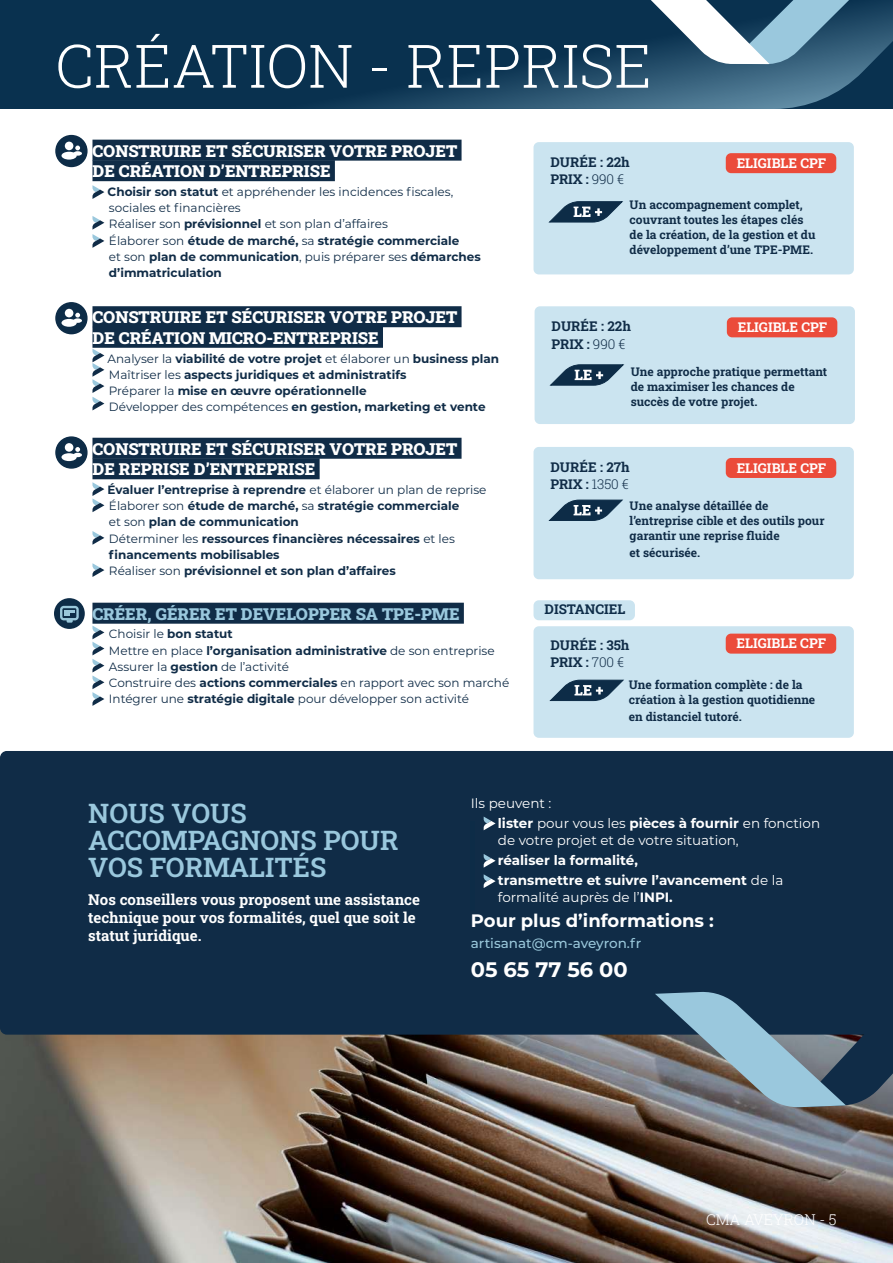
<style>
.page{position:relative;width:893px;height:1263px;background:#fff}
.page>*{position:absolute;margin:0;border:0;box-sizing:border-box;transform-origin:0 0}
.t1{font:300 60px "Roboto Slab";color:#fff}
.t2{font:600 27px/27px "Roboto Slab";color:#9ac8dd}
.t3{font:700 21px "Montserrat";color:#fff}
.t4{font:700 18px "Montserrat";color:#fff}
.t5{font:900 16.5px/20.5px "Roboto Slab";color:#fff}
.t6{font:900 16.5px "Roboto Slab";color:#9ac8dd}
.t7{font:700 15px/18px "Roboto Slab";color:#fff}
.t8{font:300 15px "Roboto Slab";color:#fff}
.t9{font:13.5px/16.2px "Montserrat";color:#fff}
.t10{font:700 13.5px/16.2px "Montserrat";color:#fff}
.t11{font:700 13.5px/17.1px "Roboto Slab";color:#102c47}
.t12{font:700 13.5px "Roboto Slab";color:#fff}
.t13{font:500 13.5px "Montserrat";color:#9ac8db}
.t14{font:700 13.5px "Roboto Slab";color:#0e2c48}
.t15{font:12px/16.2px "Montserrat";color:#102c47}
.t16{font:700 12px/16.2px "Montserrat";color:#102c47}
.t17{font:700 12px/15px "Roboto Slab";color:#102c47}
.s1{font-weight:700}
.s2{font-weight:400}
.s3{font-weight:300}
</style>
<div class="page">
<img style="left:0;top:1035px;width:893px;height:228px">
<div style="left:0;top:0;width:893px;height:109px;background:#09314f"></div>
<svg style="left:340px;top:3px;width:553px;height:106px"></svg>
<svg style="left:617px;top:0;width:235px;height:64px"></svg>
<div style="left:0;top:751px;width:893px;height:284px;background:#102c47"></div>
<div style="left:92px;top:140px;width:370px;height:21px;background:#102c47"></div>
<div style="left:92px;top:160px;width:243px;height:21px;background:#102c47"></div>
<svg style="left:92px;top:185px;width:12px;height:14px"></svg>
<div style="left:533px;top:142px;width:321px;height:132px;background:#cbe4f0;border-radius:5px"></div>
<svg style="left:550px;top:202px;width:72px;height:20px"></svg>
<svg style="left:92px;top:216px;width:12px;height:32px"></svg>
<div style="left:726px;top:153px;width:110px;height:20px;background:#eb4b3a;border-radius:5px"></div>
<div style="left:56px;top:136px;width:31px;height:30px;background:#0d2c47;border-radius:50%"></div>
<div style="left:55px;top:135px;width:33px;height:32px;border:2px solid #0d2c47;border-radius:50%"></div>
<div style="left:61px;top:152px;width:16px;height:8px;background:#fff;border-radius:50%"></div>
<div style="left:65px;top:142px;width:8px;height:8px;background:#fff;border-radius:50%"></div>
<div style="left:73px;top:151px;width:9px;height:5px;background:#fff;border-radius:50%"></div>
<svg style="left:75px;top:146px;width:5px;height:4px"></svg>
<div style="left:92px;top:306px;width:370px;height:21px;background:#102c47"></div>
<div style="left:92px;top:327px;width:291px;height:21px;background:#102c47"></div>
<div style="left:535px;top:306px;width:320px;height:118px;background:#cbe4f0;border-radius:5px"></div>
<svg style="left:551px;top:365px;width:72px;height:20px"></svg>
<div style="left:727px;top:317px;width:110px;height:20px;background:#eb4b3a;border-radius:5px"></div>
<svg style="left:92px;top:349px;width:12px;height:61px"></svg>
<div style="left:56px;top:303px;width:31px;height:31px;background:#0d2c47;border-radius:50%"></div>
<div style="left:55px;top:302px;width:33px;height:32px;border:2px solid #0d2c47;border-radius:50%"></div>
<div style="left:61px;top:319px;width:16px;height:8px;background:#fff;border-radius:50%"></div>
<div style="left:65px;top:309px;width:8px;height:8px;background:#fff;border-radius:50%"></div>
<div style="left:73px;top:318px;width:9px;height:5px;background:#fff;border-radius:50%"></div>
<svg style="left:75px;top:313px;width:5px;height:5px"></svg>
<div style="left:92px;top:438px;width:370px;height:21px;background:#102c47"></div>
<div style="left:92px;top:458px;width:228px;height:21px;background:#102c47"></div>
<svg style="left:92px;top:482px;width:12px;height:30px"></svg>
<svg style="left:92px;top:531px;width:12px;height:14px"></svg>
<svg style="left:92px;top:563px;width:12px;height:14px"></svg>
<div style="left:533px;top:447px;width:321px;height:132px;background:#cbe4f0;border-radius:5px"></div>
<svg style="left:550px;top:500px;width:72px;height:20px"></svg>
<div style="left:726px;top:458px;width:110px;height:20px;background:#eb4b3a;border-radius:5px"></div>
<div style="left:56px;top:437px;width:31px;height:31px;background:#0d2c47;border-radius:50%"></div>
<div style="left:55px;top:436px;width:33px;height:33px;border:2px solid #0d2c47;border-radius:50%"></div>
<div style="left:61px;top:453px;width:16px;height:8px;background:#fff;border-radius:50%"></div>
<div style="left:65px;top:443px;width:8px;height:9px;background:#fff;border-radius:50%"></div>
<svg style="left:73px;top:447px;width:9px;height:10px"></svg>
<div style="left:92px;top:603px;width:372px;height:21px;background:#102c47"></div>
<div style="left:533px;top:626px;width:321px;height:112px;background:#cbe4f0;border-radius:5px"></div>
<svg style="left:92px;top:626px;width:12px;height:80px"></svg>
<div style="left:533px;top:600px;width:102px;height:20px;background:#cbe4f0;border-radius:5px"></div>
<svg style="left:550px;top:680px;width:73px;height:20px"></svg>
<div style="left:54px;top:598px;width:31px;height:31px;background:#0d2c47;border-radius:50%"></div>
<svg style="left:60px;top:606px;width:19px;height:17px"></svg>
<svg style="left:655px;top:980px;width:238px;height:127px;background:#526a7c"></svg>
<svg style="left:484px;top:816px;width:12px;height:14px"></svg>
<svg style="left:484px;top:854px;width:12px;height:14px"></svg>
<svg style="left:484px;top:874px;width:12px;height:14px"></svg>
<hr style="left:471px;top:821px;width:4px;height:89px;background:#0d2c47">
<div style="left:726px;top:634px;width:110px;height:20px;background:#eb4b3a;border-radius:5px"></div>
<h1 class="t1" style="left:55px;top:25px;width:598px">CRÉATION - REPRISE</h1>
<h3 class="t5" style="left:92px;top:140px;width:366px">CONSTRUIRE ET SÉCURISER VOTRE PROJET<br>DE CRÉATION D’ENTREPRISE</h3>
<p class="t15" style="left:108px;top:183px;width:375px"><span class="s1">Choisir son statut</span> et appréhender les incidences fiscales, sociales et financières<br>Réaliser son <span class="s1">prévisionnel</span> et son plan d’affaires<br>Élaborer son <span class="s1">étude de marché,</span> sa <span class="s1">stratégie commerciale<br></span>et son <span class="s1">plan de communication</span>, puis préparer ses <span class="s1">démarches d’immatriculation</span></p>
<h3 class="t5" style="left:92px;top:307px;width:366px">CONSTRUIRE ET SÉCURISER VOTRE PROJET<br>DE CRÉATION MICRO-ENTREPRISE</h3>
<p class="t16" style="left:108px;top:350px;width:393px"><span class="s2">Analyser la</span> viabilité de votre projet <span class="s2">et élaborer un</span> business plan <span class="s2">Maîtriser les</span> aspects juridiques et administratifs<br><span class="s2">Préparer la</span> mise en œuvre opérationnelle<br><span class="s2">Développer des compétences</span> en gestion, marketing et vente</p>
<h3 class="t5" style="left:92px;top:438px;width:366px">CONSTRUIRE ET SÉCURISER VOTRE PROJET<br>DE REPRISE D’ENTREPRISE</h3>
<p class="t16" style="left:108px;top:481px;width:380px">Évaluer l’entreprise à reprendre <span class="s2">et élaborer un plan de reprise Élaborer son</span> étude de marché, <span class="s2">sa</span> stratégie commerciale<br><span class="s2">et son</span> plan de communication<br><span class="s2">Déterminer les</span> ressources financières nécessaires <span class="s2">et les </span>financements mobilisables<br><span class="s2">Réaliser son</span> prévisionnel et son plan d’affaires</p>
<p class="t11" style="left:550px;top:153px;width:81px">DURÉE : 22h<br>PRIX : <span class="s3">990 €</span></p>
<p class="t12" style="left:737px;top:154px;width:91px">ELIGIBLE CPF</p>
<p class="t17" style="left:630px;top:197px;width:187px">Un accompagnement complet, couvrant toutes les étapes clés de la création, de la gestion et du développement d’une TPE-PME.</p>
<p class="t11" style="left:552px;top:318px;width:81px">DURÉE : 22h<br>PRIX : <span class="s3">990 €</span></p>
<p class="t12" style="left:738px;top:318px;width:91px">ELIGIBLE CPF</p>
<p class="t17" style="left:631px;top:364px;width:198px">Une approche pratique permettant de maximiser les chances de succès de votre projet.</p>
<p class="t11" style="left:550px;top:458px;width:81px">DURÉE : 27h<br>PRIX : <span class="s3">1350 €</span></p>
<p class="t12" style="left:737px;top:458px;width:91px">ELIGIBLE CPF</p>
<p class="t17" style="left:630px;top:498px;width:196px">Une analyse détaillée de l’entreprise cible et des outils pour garantir une reprise fluide</p>
<p class="t17" style="left:630px;top:545px;width:72px">et sécurisée.</p>
<p class="t14" style="left:545px;top:600px;width:82px">DISTANCIEL</p>
<h3 class="t6" style="left:92px;top:602px;width:369px">CRÉER, GÉRER ET DEVELOPPER SA TPE-PME</h3>
<p class="t15" style="left:109px;top:626px;width:402px">Choisir le <span class="s1">bon statut<br></span>Mettre en place <span class="s1">l’organisation administrative</span> de son entreprise Assurer la <span class="s1">gestion</span> de l’activité<br>Construire des <span class="s1">actions commerciales</span> en rapport avec son marché Intégrer une <span class="s1">stratégie digitale</span> pour développer son activité</p>
<p class="t11" style="left:550px;top:636px;width:80px">DURÉE : 35h<br>PRIX : <span class="s3">700 €</span></p>
<p class="t12" style="left:737px;top:634px;width:91px">ELIGIBLE CPF</p>
<p class="t17" style="left:629px;top:676px;width:188px">Une formation complète : de la création à la gestion quotidienne</p>
<p class="t17" style="left:629px;top:708px;width:115px">en distanciel tutoré.</p>
<h2 class="t2" style="left:88px;top:799px;width:312px">NOUS VOUS<br>ACCOMPAGNONS POUR<br>VOS FORMALITÉS</h2>
<p class="t9" style="left:471px;top:794px;width:82px">Ils peuvent :</p>
<p class="t9" style="left:498px;top:815px;width:324px;text-indent:-27px"><span class="s1">• lister</span> pour vous les <span class="s1">pièces à fournir</span> en fonction de votre projet et de votre situation,</p>
<p class="t10" style="left:471px;top:851px;width:169px">• réaliser la formalité,</p>
<p class="t10" style="left:498px;top:872px;width:287px;text-indent:-27px">• transmettre et suivre l’avancement <span class="s2">de la formalité auprès de l’</span>INPI.</p>
<h3 class="t4" style="left:471px;top:908px;width:245px">Pour plus d’informations :</h3>
<p class="t13" style="left:471px;top:934px;width:172px">artisanat@cm-aveyron.fr</p>
<h3 class="t3" style="left:471px;top:955px;width:158px">05 65 77 56 00</h3>
<p class="t7" style="left:88px;top:890px;width:333px">Nos conseillers vous proposent une assistance technique pour vos formalités, quel que soit le statut juridique.</p>
<p class="t8" style="left:706px;top:1209px;width:132px">CMA AVEYRON - 5</p>
</div>
